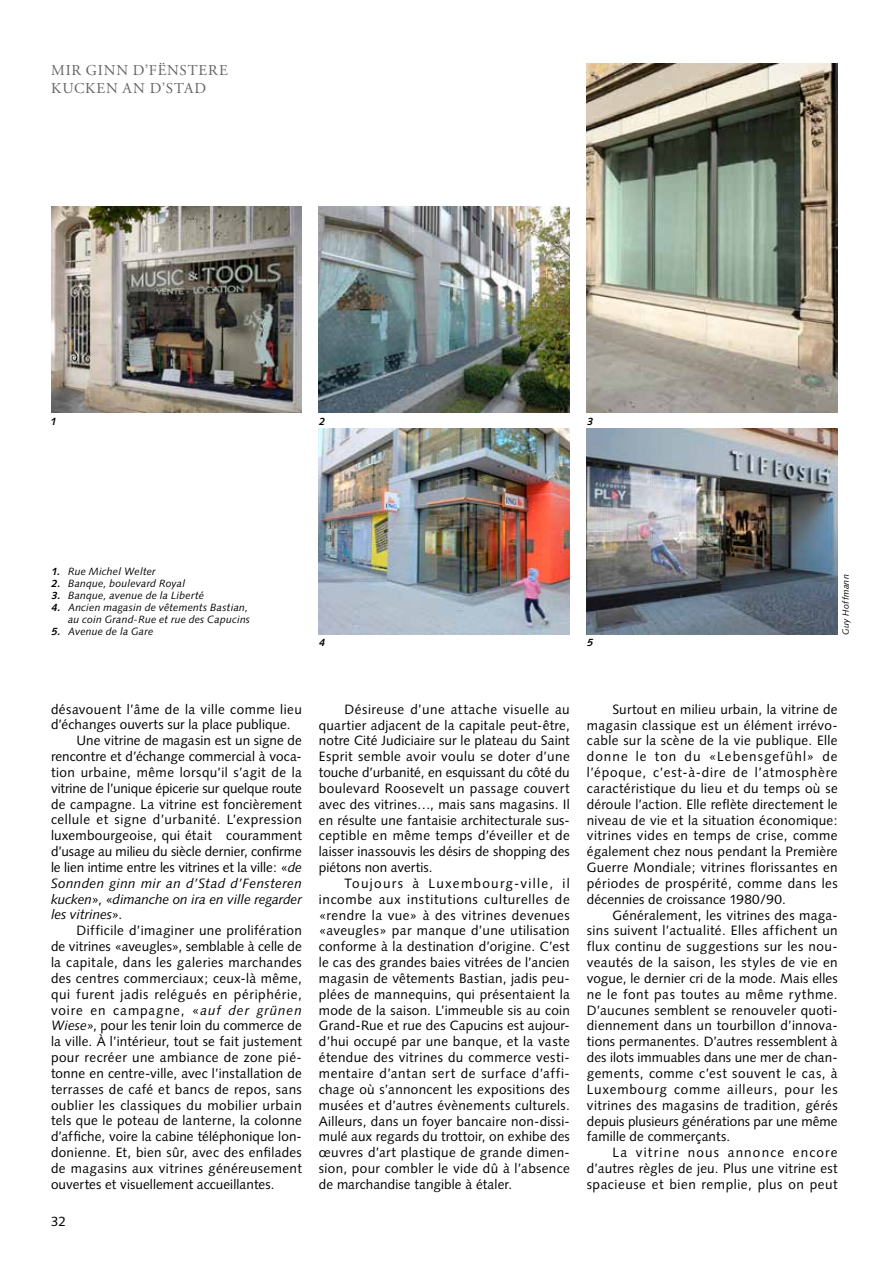
<style>
.page{position:relative;width:893px;height:1263px;background:#fff}
.page>*{position:absolute;margin:0;border:0;box-sizing:border-box;transform-origin:0 0}
.t1{font:15px/18px "Adobe Garamond Pro";letter-spacing:.055em;color:#626261}
.t2{font:13.5px/15.9px "Syntax";letter-spacing:.02em;color:#000;text-align:justify}
.t3{font:13.5px "Syntax";letter-spacing:-.005em;color:#000}
.t4{font:13.5px "Syntax";color:#000}
.t5{font:italic 13.5px "Syntax";color:#000}
.t6{font:13.5px "Syntax";letter-spacing:-.01em;color:#000}
.t7{font:13.5px "Syntax";letter-spacing:.04em;color:#000}
.t8{font:13.5px "Syntax";letter-spacing:.045em;color:#000}
.t9{font:italic 13.5px "Syntax";letter-spacing:.02em;color:#000}
.t10{font:13.5px "Syntax";letter-spacing:.07em;color:#000}
.t11{font:italic 10.5px/12px "Syntax";letter-spacing:.015em;color:#000;text-align:right}
.t12{font:italic 700 10.5px "Syntax";color:#000}
.t13{font:italic 9px "Syntax";letter-spacing:.02em;color:#000}
.s1{font-weight:700}
.s2{font-style:italic}
.s3{font-style:normal}
</style>
<div class="page">
<img style="left:319px;top:207px;width:251px;height:206px">
<img style="left:51px;top:206px;width:251px;height:207px">
<img style="left:319px;top:429px;width:251px;height:205px">
<img style="left:587px;top:429px;width:251px;height:205px">
<img style="left:587px;top:64px;width:251px;height:349px">
<p class="t1" style="left:51px;top:61px;width:178px">MIR GINN D’FËNSTERE<br>KUCKEN AN D’STAD</p>
<p class="t12" style="left:50px;top:415px;width:10px">1</p>
<p class="t12" style="left:319px;top:415px;width:10px">2</p>
<p class="t12" style="left:587px;top:415px;width:10px">3</p>
<p class="t11" style="left:51px;top:565px;width:106px"><span class="s1">1.</span> Rue Michel Welter</p>
<p class="t11" style="left:51px;top:577px;width:136px"><span class="s1">2.</span> Banque, boulevard Royal</p>
<p class="t11" style="left:51px;top:589px;width:154px"><span class="s1">3.</span> Banque, avenue de la Liberté</p>
<p class="t11" style="left:51px;top:601px;width:200px"><span class="s1">4.</span> Ancien magasin de vêtements Bastian, au coin Grand-Rue et rue des Capucins</p>
<p class="t11" style="left:51px;top:625px;width:104px"><span class="s1">5.</span> Avenue de la Gare</p>
<p class="t12" style="left:319px;top:637px;width:10px">4</p>
<p class="t12" style="left:587px;top:637px;width:10px">5</p>
<p class="t13" style="left:840px;top:634px;width:62px;rotate:-90deg">Guy Hoffmann</p>
<p class="t2" style="left:51px;top:701px;width:252px">désavouent l’âme de la ville comme lieu</p>
<p class="t2" style="left:51px;top:717px;width:241px">d’échanges ouverts sur la place publique.</p>
<p class="t4" style="left:77px;top:733px;width:227px">Une vitrine de magasin est un signe de</p>
<p class="t4" style="left:51px;top:748px;width:252px">rencontre et d’échange commercial à voca-</p>
<p class="t2" style="left:51px;top:764px;width:252px">tion urbaine, même lorsqu’il s’agit de la</p>
<p class="t6" style="left:51px;top:780px;width:252px">vitrine de l’unique épicerie sur quelque route</p>
<p class="t2" style="left:51px;top:796px;width:252px">de campagne. La vitrine est foncièrement</p>
<p class="t7" style="left:51px;top:812px;width:252px">cellule et signe d’urbanité. L’expression</p>
<p class="t2" style="left:51px;top:828px;width:252px">luxembourgeoise, qui était couramment</p>
<p class="t3" style="left:51px;top:843px;width:252px">d’usage au milieu du siècle dernier, confirme</p>
<p class="t3" style="left:51px;top:859px;width:252px">le lien intime entre les vitrines et la ville: «<span class="s2">de</span></p>
<p class="t9" style="left:51px;top:875px;width:252px">Sonnden ginn mir an d’Stad d’Fensteren</p>
<p class="t5" style="left:51px;top:891px;width:252px">kucken<span class="s3">», «</span>dimanche on ira en ville regarder</p>
<p class="t5" style="left:51px;top:907px;width:73px">les vitrines<span class="s3">».</span></p>
<p class="t2" style="left:77px;top:923px;width:227px">Difficile d’imaginer une prolifération</p>
<p class="t2" style="left:51px;top:938px;width:252px">de vitrines «aveugles», semblable à celle de</p>
<p class="t2" style="left:51px;top:954px;width:252px">la capitale, dans les galeries marchandes</p>
<p class="t2" style="left:51px;top:970px;width:252px">des centres commerciaux; ceux-là même,</p>
<p class="t8" style="left:51px;top:986px;width:252px">qui furent jadis relégués en périphérie,</p>
<p class="t10" style="left:51px;top:1002px;width:252px">voire en campagne, «<span class="s2">auf der grünen</span></p>
<p class="t2" style="left:51px;top:1018px;width:252px"><span class="s2">Wiese</span>», pour les tenir loin du commerce de</p>
<p class="t2" style="left:51px;top:1033px;width:252px">la ville. À l’intérieur, tout se fait justement</p>
<p class="t2" style="left:51px;top:1049px;width:252px">pour recréer une ambiance de zone pié-</p>
<p class="t2" style="left:51px;top:1065px;width:252px">tonne en centre-ville, avec l’installation de</p>
<p class="t2" style="left:51px;top:1081px;width:252px">terrasses de café et bancs de repos, sans</p>
<p class="t2" style="left:51px;top:1097px;width:252px">oublier les classiques du mobilier urbain</p>
<p class="t2" style="left:51px;top:1113px;width:252px">tels que le poteau de lanterne, la colonne</p>
<p class="t2" style="left:51px;top:1128px;width:252px">d’affiche, voire la cabine téléphonique lon-</p>
<p class="t2" style="left:51px;top:1144px;width:252px">donienne. Et, bien sûr, avec des enfilades</p>
<p class="t2" style="left:51px;top:1160px;width:252px">de magasins aux vitrines généreusement</p>
<p class="t2" style="left:51px;top:1176px;width:225px">ouvertes et visuellement accueillantes.</p>
<p class="t2" style="left:51px;top:1214px;width:16px">32</p>
<p class="t2" style="left:319px;top:701px;width:252px;text-indent:26px">Désireuse d’une attache visuelle au quartier adjacent de la capitale peut-être, notre Cité Judiciaire sur le plateau du Saint Esprit semble avoir voulu se doter d’une touche d’urbanité, en esquissant du côté du boulevard Roosevelt un passage couvert avec des vitrines…, mais sans magasins. Il en résulte une fantaisie architecturale sus&shy;ceptible en même temps d’éveiller et de laisser inassouvis les désirs de shopping des piétons non avertis.</p>
<p class="t2" style="left:319px;top:875px;width:252px;text-align:left;text-indent:26px">Toujours à Luxembourg-ville, il incombe aux institutions culturelles de «rendre la vue» à des vitrines devenues «aveugles» par manque d’une utilisation conforme à la destination d’origine. C’est le cas des grandes baies vitrées de l’ancien magasin de vêtements Bastian, jadis peu&shy;plées de mannequins, qui présentaient la mode de la saison. L’immeuble sis au coin Grand-Rue et rue des Capucins est aujour&shy;d’hui occupé par une banque, et la vaste étendue des vitrines du commerce vesti&shy;mentaire d’antan sert de surface d’affi&shy;chage où s’annoncent les expositions des musées et d’autres évènements culturels.<br>Ailleurs, dans un foyer bancaire non-dissi&shy;mulé aux regards du trottoir, on exhibe des œuvres d’art plastique de grande dimen&shy;sion, pour combler le vide dû à l’absence de marchandise tangible à étaler.</p>
<p class="t2" style="left:587px;top:701px;width:252px;text-indent:26px">Surtout en milieu urbain, la vitrine de magasin classique est un élément irrévo&shy;cable sur la scène de la vie publique. Elle donne le ton du «Lebensgefühl» de l’époque, c’est-à-dire de l’atmosphère caractéristique du lieu et du temps où se déroule l’action. Elle reflète directement le niveau de vie et la situation économique: vitrines vides en temps de crise, comme également chez nous pendant la Première Guerre Mondiale; vitrines florissantes en périodes de prospérité, comme dans les décennies de croissance 1980/90.</p>
<p class="t2" style="left:587px;top:907px;width:252px;text-indent:26px">Généralement, les vitrines des maga&shy;sins suivent l’actualité. Elles affichent un flux continu de suggestions sur les nou&shy;veautés de la saison, les styles de vie en vogue, le dernier cri de la mode. Mais elles ne le font pas toutes au même rythme.<br>D’aucunes semblent se renouveler quoti&shy;diennement dans un tourbillon d’innova&shy;tions permanentes. D’autres ressemblent à des ilots immuables dans une mer de chan&shy;gements, comme c’est souvent le cas, à Luxembourg comme ailleurs, pour les vitrines des magasins de tradition, gérés depuis plusieurs générations par une même famille de commerçants.</p>
<p class="t2" style="left:587px;top:1144px;width:252px;text-indent:26px">La vitrine nous annonce encore d’autres règles de jeu. Plus une vitrine est spacieuse et bien remplie, plus on peut</p>
</div>
